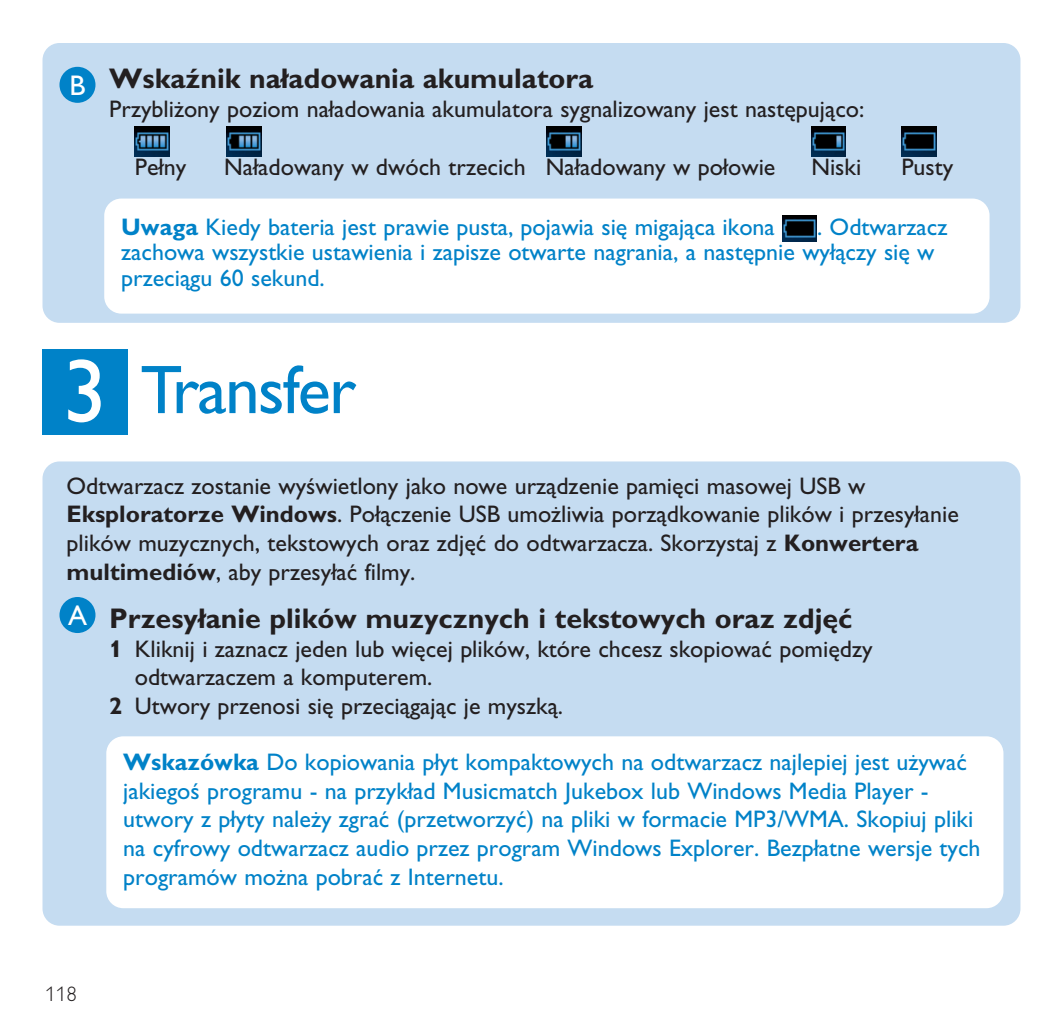
<style>
.page{position:relative;width:1063px;height:1021px;background:#fff}
.page>*{position:absolute;margin:0;border:0;box-sizing:border-box;transform-origin:0 0}
.t1{font:69px "Gill Sans";letter-spacing:-.025em;color:#0082c8}
.t2{font:700 28.5px "Gill Sans Alt CE";color:#231f20}
.t3{font:28.5px "Gill Sans Std";color:#fff}
.t4{font:24px/28.8px "Gill Sans Alt CE";color:#231f20}
.t5{font:24px/28.8px "Gill Sans Alt CE";color:#0082c8}
.t6{font:300 21px "Gill Alt One";color:#231f20}
.s1{font-weight:700}
.s2{font-size:90px;color:#fff}
</style>
<div class="page">
<div style="left:43px;top:461px;width:977px;height:464px;background:#c5dcf1;border-radius:17px"></div>
<div style="left:43px;top:43px;width:977px;height:280px;background:#c5dcf1;border-radius:17px"></div>
<div style="left:43px;top:350px;width:85px;height:85px;background:#0082c8"></div>
<div style="left:106px;top:736px;width:897px;height:172px;background:#fff;border-radius:17px"></div>
<img style="left:902px;top:126px;width:34px;height:30px">
<img style="left:811px;top:126px;width:35px;height:30px">
<img style="left:547px;top:126px;width:34px;height:30px">
<img style="left:226px;top:126px;width:35px;height:30px">
<img style="left:135px;top:126px;width:35px;height:30px">
<div style="left:59px;top:67px;width:36px;height:36px;background:#0082c8;border-radius:50%"></div>
<div style="left:59px;top:597px;width:36px;height:36px;background:#0082c8;border-radius:50%"></div>
<div style="left:104px;top:198px;width:886px;height:115px;background:#fff;border-radius:17px"></div>
<img style="left:782px;top:215px;width:35px;height:27px">
<p class="t3" style="left:70px;top:75px;width:18px">B</p>
<p class="t2" style="left:109px;top:69px;width:486px">Wskaźnik naładowania akumulatora</p>
<p class="t4" style="left:109px;top:97px;width:757px">Przybliżony poziom naładowania akumulatora sygnalizowany jest następująco:</p>
<p class="t4" style="left:135px;top:155px;width:53px">Pełny</p>
<p class="t4" style="left:224px;top:155px;width:553px">Naładowany w dwóch trzecich Naładowany w połowie</p>
<p class="t4" style="left:811px;top:155px;width:51px">Niski</p>
<p class="t4" style="left:901px;top:155px;width:53px">Pusty</p>
<p class="t5" style="left:121px;top:217px;width:828px;line-height:25.5px;text-indent:696px">. Odtwarzacz zachowa wszystkie ustawienia i zapisze otwarte nagrania, a następnie wyłączy się w przeciągu 60 sekund.</p>
<p class="t5" style="left:121px;top:215px;width:655px"><span class="s1">Uwaga</span> Kiedy bateria jest prawie pusta, pojawia się migająca ikona</p>
<h1 class="t1" style="left:63px;top:366px;width:295px"><span class="s2">3</span> Transfer</h1>
<p class="t4" style="left:67px;top:473px;width:894px">Odtwarzacz zostanie wyświetlony jako nowe urządzenie pamięci masowej USB w <span class="s1">Eksploratorze Windows</span>. Połączenie USB umożliwia porządkowanie plików i przesyłanie plików muzycznych, tekstowych oraz zdjęć do odtwarzacza. Skorzystaj z <span class="s1">Konwertera multimediów</span>, aby przesyłać filmy.</p>
<p class="t2" style="left:109px;top:608px;width:745px">Przesyłanie plików muzycznych i tekstowych oraz zdjęć</p>
<p class="t4" style="left:109px;top:636px;width:765px"><span class="s1">1</span> Kliknij i zaznacz jeden lub więcej plików, które chcesz skopiować pomiędzy</p>
<p class="t4" style="left:135px;top:665px;width:299px">odtwarzaczem a komputerem.</p>
<p class="t4" style="left:109px;top:694px;width:455px"><span class="s1">2</span> Utwory przenosi się przeciągając je myszką.</p>
<p class="t5" style="left:123px;top:749px;width:859px"><span class="s1">Wskazówka</span> Do kopiowania płyt kompaktowych na odtwarzacz najlepiej jest używać jakiegoś programu - na przykład Musicmatch Jukebox lub Windows Media Player - utwory z płyty należy zgrać (przetworzyć) na pliki w formacie MP3/WMA. Skopiuj pliki na cyfrowy odtwarzacz audio przez program Windows Explorer. Bezpłatne wersje tych programów można pobrać z Internetu.</p>
<p class="t3" style="left:68px;top:605px;width:21px">A</p>
<p class="t6" style="left:46px;top:986px;width:33px">118</p>
</div>
